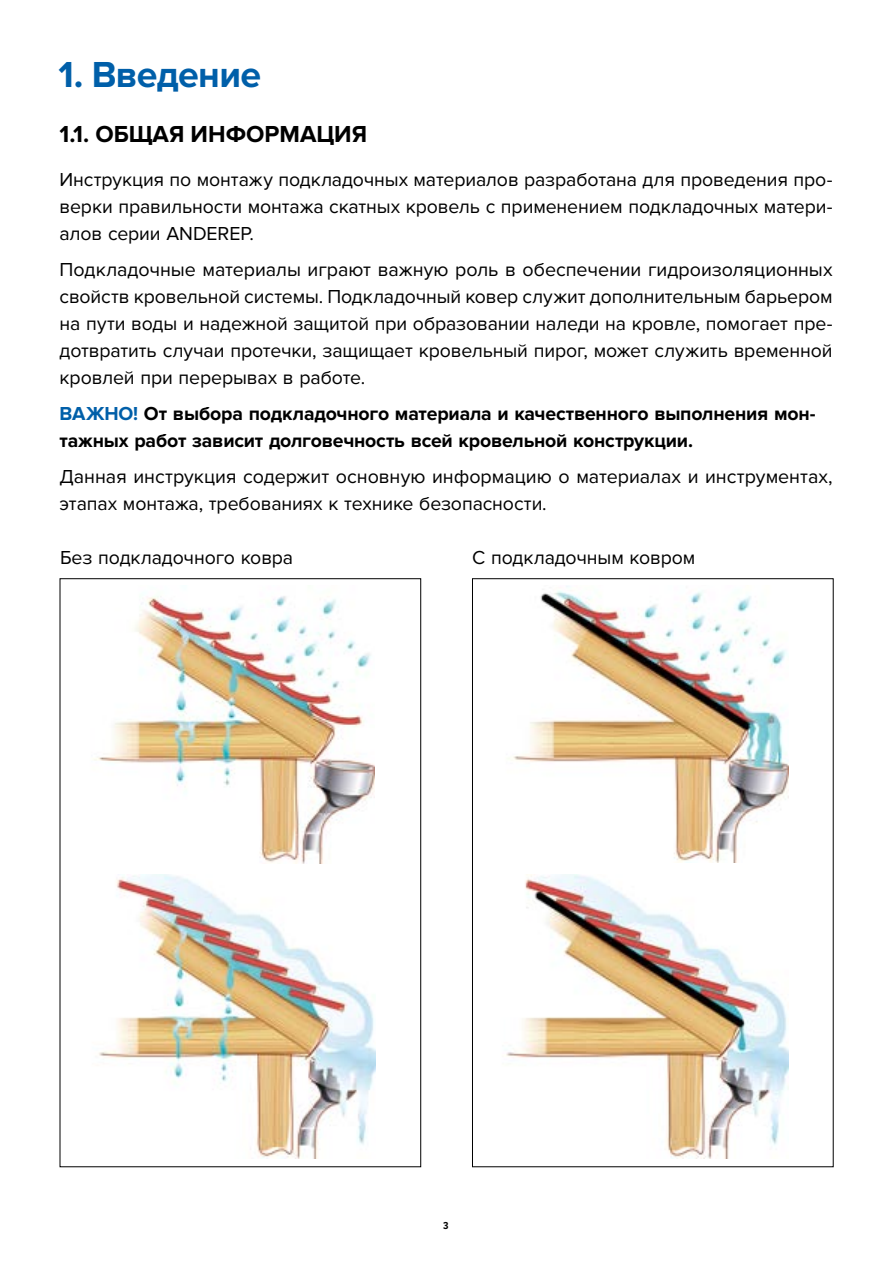
<style>
.page{position:relative;width:893px;height:1263px;background:#fff}
.page>*{position:absolute;margin:0;border:0;box-sizing:border-box;transform-origin:0 0}
.t1{font:700 37.5px "Proxima Nova";letter-spacing:-.015em;color:#005fa9}
.t2{font:700 24px "Proxima Nova";color:#000}
.t3{font:19.5px/27px "Proxima Nova";letter-spacing:-.005em;color:#000;text-align:justify}
.t4{font:700 19.5px/27px "Proxima Nova";letter-spacing:-.01em;color:#000}
.t5{font:700 10.5px "Proxima Nova Cond";color:#000}
.s1{color:#005fa9}
</style>
<div class="page">
<img style="left:94px;top:596px;width:281px;height:267px">
<img style="left:99px;top:874px;width:276px;height:285px">
<img style="left:508px;top:586px;width:281px;height:277px">
<img style="left:506px;top:874px;width:283px;height:285px">
<h1 class="t1" style="left:58px;top:53px;width:204px">1. Введение</h1>
<p class="t2" style="left:60px;top:120px;width:309px">1.1. ОБЩАЯ ИНФОРМАЦИЯ</p>
<p class="t3" style="left:60px;top:166px;width:774px">Инструкция по монтажу подкладочных материалов разработана для проведения про&shy;верки правильности монтажа скатных кровель с применением подкладочных матери&shy;алов серии ANDEREP.</p>
<p class="t3" style="left:60px;top:256px;width:774px">Подкладочные материалы играют важную роль в обеспечении гидроизоляционных свойств кровельной системы. Подкладочный ковер служит дополнительным барьером на пути воды и надежной защитой при образовании наледи на кровле, помогает пре&shy;дотвратить случаи протечки, защищает кровельный пирог, может служить временной кровлей при перерывах в работе.</p>
<p class="t4" style="left:60px;top:400px;width:757px"><span class="s1">ВАЖНО!</span> От выбора подкладочного материала и качественного выполнения мон&shy;тажных работ зависит долговечность всей кровельной конструкции.</p>
<p class="t3" style="left:60px;top:463px;width:774px">Данная инструкция содержит основную информацию о материалах и инструментах, этапах монтажа, требованиях к технике безопасности.</p>
<p class="t3" style="left:60px;top:544px;width:235px">Без подкладочного ковра</p>
<p class="t3" style="left:472px;top:544px;width:225px">С подкладочным ковром</p>
<p class="t5" style="left:443px;top:1219px;width:7px">3</p>
</div>
